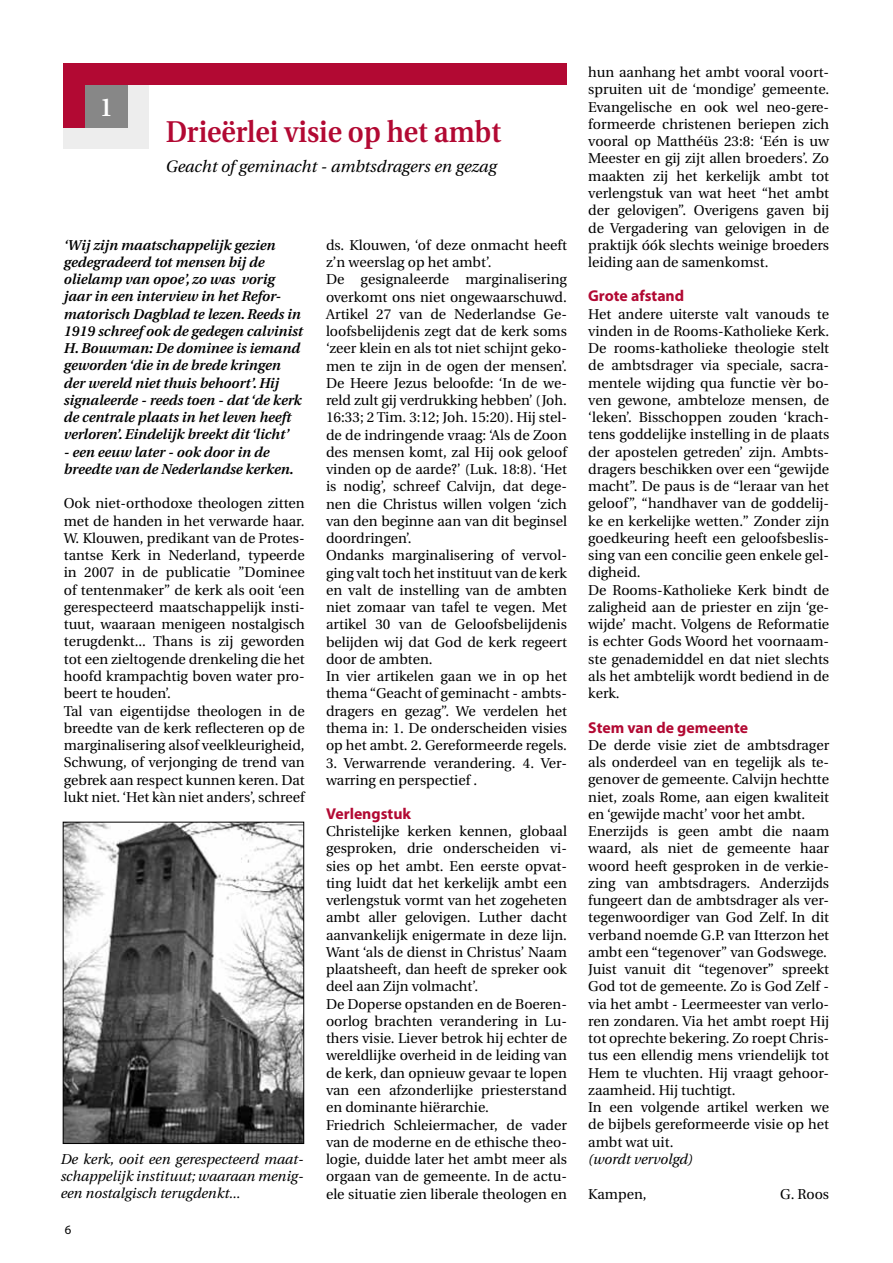
<style>
.page{position:relative;width:893px;height:1263px;background:#fff}
.page>*{position:absolute;margin:0;border:0;box-sizing:border-box;transform-origin:0 0}
.t1{font:600 30px "Utopia";color:#b20933;scale:.92 1}
.t2{font:600 25.5px "Utopia";color:#fff;scale:.92 1}
.t3{font:italic 16.5px "Utopia";color:#000}
.t4{font:700 15.75px "Myriad Pro";color:#b20933}
.t5{font:14.25px/17.2px "Utopia";color:#000}
.t6{font:italic 600 14.25px/17.2px "Utopia";color:#000}
.t7{font:italic 14.25px/17.2px "Utopia";color:#000;text-align:justify}
.t8{font:12.75px "Myriad Pro";color:#000}
</style>
<div class="page">
<img style="left:65px;top:824px;width:237px;height:318px">
<div style="left:63px;top:822px;width:241px;height:322px;border:1px solid #000"></div>
<div style="left:64px;top:73px;width:85px;height:76px;background:#ededed"></div>
<div style="left:64px;top:67px;width:64px;height:61px;background:#878787"></div>
<div style="left:64px;top:66px;width:21px;height:62px;background:#b20933"></div>
<div style="left:64px;top:64px;width:503px;height:21px;background:#b20933"></div>
<h2 class="t2" style="left:100px;top:93px;width:16px">1</h2>
<h1 class="t1" style="left:166px;top:115px;width:366px">Drieërlei visie op het ambt</h1>
<p class="t3" style="left:166px;top:158px;width:332px">Geacht of geminacht - ambtsdragers en gezag</p>
<p class="t6" style="left:64px;top:236px;width:241px">‘Wij zijn maatschappelijk gezien gedegradeerd tot mensen bij de olielamp van opoe’, zo was vorig jaar in een interview in het Refor&shy;matorisch Dagblad te lezen. Reeds in 1919 schreef ook de gedegen calvinist H. Bouwman: De dominee is iemand geworden ‘die in de brede kringen der wereld niet thuis behoort’. Hij signaleerde - reeds toen - dat ‘de kerk de centrale plaats in het leven heeft verloren’. Eindelijk breekt dit ‘licht’</p>
<p class="t6" style="left:64px;top:443px;width:231px">- een eeuw later - ook door in de breedte van de Nederlandse kerken.</p>
<p class="t5" style="left:64px;top:495px;width:242px">Ook niet-orthodoxe theologen zitten met de handen in het verwarde haar.<br>W. Klouwen, predikant van de Protes&shy;tantse Kerk in Nederland, typeerde in 2007 in de publicatie ”Dominee of tentenmaker” de kerk als ooit ‘een gerespecteerd maatschappelijk insti&shy;tuut, waaraan menigeen nostalgisch terugdenkt... Thans is zij geworden tot een zieltogende drenkeling die het hoofd krampachtig boven water pro&shy;beert te houden’.<br>Tal van eigentijdse theologen in de breedte van de kerk reflecteren op de marginalisering alsof veelkleurigheid, Schwung, of verjonging de trend van gebrek aan respect kunnen keren. Dat lukt niet. ‘Het kàn niet anders’, schreef</p>
<p class="t7" style="left:61px;top:1151px;width:245px">De kerk, ooit een gerespecteerd maat&shy;schappelijk instituut; waaraan menig&shy;een nostalgisch terugdenkt...</p>
<p class="t8" style="left:65px;top:1222px;width:8px">6</p>
<p class="t5" style="left:326px;top:237px;width:242px">ds. Klouwen, ‘of deze onmacht heeft z’n weerslag op het ambt’.<br>De gesignaleerde marginalisering overkomt ons niet ongewaarschuwd.<br>Artikel 27 van de Nederlandse Ge&shy;loofsbelijdenis zegt dat de kerk soms ‘zeer klein en als tot niet schijnt geko&shy;men te zijn in de ogen der mensen’.<br>De Heere Jezus beloofde: ‘In de we&shy;reld zult gij verdrukking hebben’ (Joh.<br>16:33; 2 Tim. 3:12; Joh. 15:20). Hij stel&shy;de de indringende vraag: ‘Als de Zoon des mensen komt, zal Hij ook geloof vinden op de aarde?’ (Luk. 18:8). ‘Het is nodig’, schreef Calvijn, dat dege&shy;nen die Christus willen volgen ‘zich van den beginne aan van dit beginsel doordringen’.<br>Ondanks marginalisering of vervol&shy;ging valt toch het instituut van de kerk en valt de instelling van de ambten niet zomaar van tafel te vegen. Met artikel 30 van de Geloofsbelijdenis belijden wij dat God de kerk regeert door de ambten.<br>In vier artikelen gaan we in op het thema “Geacht of geminacht - ambts&shy;dragers en gezag”. We verdelen het thema in: 1. De onderscheiden visies op het ambt. 2. Gereformeerde regels.</p>
<p class="t5" style="left:326px;top:754px;width:242px">3. Verwarrende verandering. 4. Ver&shy;warring en perspectief .</p>
<p class="t4" style="left:326px;top:805px;width:87px">Verlengstuk</p>
<p class="t5" style="left:326px;top:823px;width:242px">Christelijke kerken kennen, globaal gesproken, drie onderscheiden vi&shy;sies op het ambt. Een eerste opvat&shy;ting luidt dat het kerkelijk ambt een verlengstuk vormt van het zogeheten ambt aller gelovigen. Luther dacht aanvankelijk enigermate in deze lijn.<br>Want ‘als de dienst in Christus’ Naam plaatsheeft, dan heeft de spreker ook deel aan Zijn volmacht’.<br>De Doperse opstanden en de Boeren&shy;oorlog brachten verandering in Lu&shy;thers visie. Liever betrok hij echter de wereldlijke overheid in de leiding van de kerk, dan opnieuw gevaar te lopen van een afzonderlijke priesterstand en dominante hiërarchie.<br>Friedrich Schleiermacher, de vader van de moderne en de ethische theo&shy;logie, duidde later het ambt meer als orgaan van de gemeente. In de actu&shy;ele situatie zien liberale theologen en</p>
<p class="t5" style="left:588px;top:64px;width:242px;text-align:justify">hun aanhang het ambt vooral voort&shy;spruiten uit de ‘mondige’ gemeente.<br>Evangelische en ook wel neo-gere&shy;formeerde christenen beriepen zich vooral op Matthéüs 23:8: ‘Eén is uw Meester en gij zijt allen broeders’. Zo maakten zij het kerkelijk ambt tot verlengstuk van wat heet “het ambt der gelovigen”. Overigens gaven bij de Vergadering van gelovigen in de praktijk óók slechts weinige broeders leiding aan de samenkomst.</p>
<p class="t4" style="left:588px;top:287px;width:98px">Grote afstand</p>
<p class="t5" style="left:588px;top:305px;width:242px">Het andere uiterste valt vanouds te vinden in de Rooms-Katholieke Kerk.<br>De rooms-katholieke theologie stelt de ambtsdrager via speciale, sacra&shy;mentele wijding qua functie vèr bo&shy;ven gewone, ambteloze mensen, de ‘leken’. Bisschoppen zouden ‘krach&shy;tens goddelijke instelling in de plaats der apostelen getreden’ zijn. Ambts&shy;dragers beschikken over een “gewijde macht”. De paus is de “leraar van het geloof”, “handhaver van de goddelij&shy;ke en kerkelijke wetten.” Zonder zijn goedkeuring heeft een geloofsbeslis&shy;sing van een concilie geen enkele gel&shy;digheid.<br>De Rooms-Katholieke Kerk bindt de zaligheid aan de priester en zijn ‘ge&shy;wijde’ macht. Volgens de Reformatie is echter Gods Woord het voornaam&shy;ste genademiddel en dat niet slechts als het ambtelijk wordt bediend in de kerk.</p>
<p class="t4" style="left:588px;top:718px;width:161px">Stem van de gemeente</p>
<p class="t5" style="left:588px;top:737px;width:242px">De derde visie ziet de ambtsdrager als onderdeel van en tegelijk als te&shy;genover de gemeente. Calvijn hechtte niet, zoals Rome, aan eigen kwaliteit en ‘gewijde macht’ voor het ambt.<br>Enerzijds is geen ambt die naam waard, als niet de gemeente haar woord heeft gesproken in de verkie&shy;zing van ambtsdragers. Anderzijds fungeert dan de ambtsdrager als ver&shy;tegenwoordiger van God Zelf. In dit verband noemde G.P. van Itterzon het ambt een “tegenover” van Godswege.<br>Juist vanuit dit “tegenover” spreekt God tot de gemeente. Zo is God Zelf - via het ambt - Leermeester van verlo&shy;ren zondaren. Via het ambt roept Hij tot oprechte bekering. Zo roept Chris&shy;tus een ellendig mens vriendelijk tot Hem te vluchten. Hij vraagt gehoor&shy;zaamheid. Hij tuchtigt.<br>In een volgende artikel werken we de bijbels gereformeerde visie op het ambt wat uit.</p>
<p class="t7" style="left:588px;top:1151px;width:106px">(wordt vervolgd)</p>
<p class="t5" style="left:588px;top:1185px;width:60px">Kampen,</p>
<p class="t5" style="left:780px;top:1185px;width:50px">G. Roos</p>
</div>
